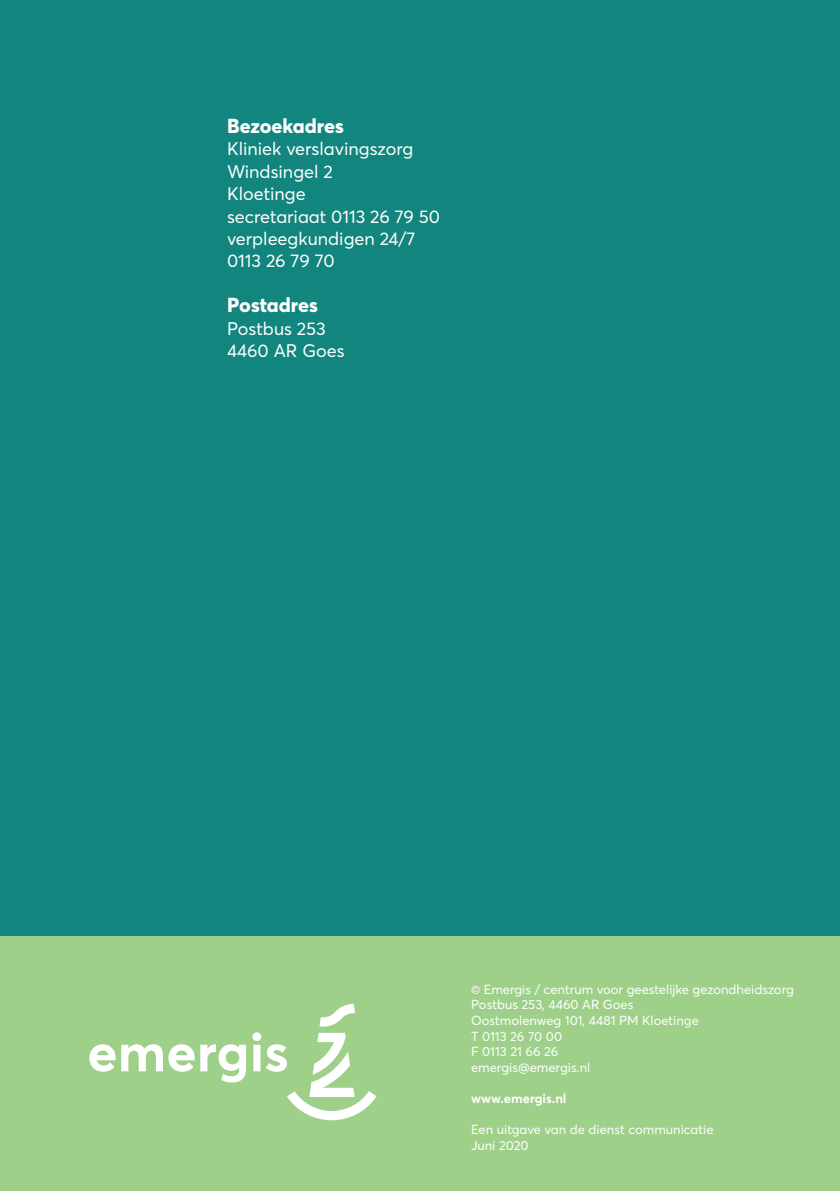
<style>
.page{position:relative;width:840px;height:1191px;background:#fff}
.page>*{position:absolute;margin:0;border:0;box-sizing:border-box;transform-origin:0 0}
.t1{font:800 20px "Averta";color:#fff}
.t2{font:18px "Averta";color:#fff}
.t3{font:13px "Averta";color:#fff}
.t4{font:700 13px "Averta";color:#fff}
</style>
<div class="page">
<div style="left:0;top:935px;width:839px;height:256px;background:#9fd08a"></div>
<div style="left:0;top:0;width:839px;height:935px;background:#12857f"></div>
<svg style="left:319px;top:1004px;width:36px;height:22px"></svg>
<svg style="left:89px;top:1044px;width:26px;height:27px"></svg>
<svg style="left:121px;top:1044px;width:73px;height:27px"></svg>
<svg style="left:200px;top:1044px;width:46px;height:38px"></svg>
<svg style="left:252px;top:1032px;width:124px;height:88px"></svg>
<p class="t1" style="left:227px;top:112px;width:118px">Bezoekadres</p>
<p class="t2" style="left:227px;top:137px;width:188px">Kliniek verslavingszorg</p>
<p class="t2" style="left:227px;top:159px;width:107px">Windsingel 2</p>
<p class="t2" style="left:227px;top:181px;width:80px">Kloetinge</p>
<p class="t2" style="left:227px;top:204px;width:214px">secretariaat 0113 26 79 50</p>
<p class="t2" style="left:227px;top:226px;width:190px">verpleegkundigen 24/7</p>
<p class="t2" style="left:227px;top:249px;width:109px">0113 26 79 70</p>
<p class="t1" style="left:227px;top:291px;width:92px">Postadres</p>
<p class="t2" style="left:227px;top:316px;width:100px">Postbus 253</p>
<p class="t2" style="left:227px;top:338px;width:119px">4460 AR Goes</p>
<p class="t3" style="left:471px;top:980px;width:324px">© Emergis / centrum voor geestelijke gezondheidszorg</p>
<p class="t3" style="left:471px;top:996px;width:164px">Postbus 253, 4460 AR Goes</p>
<p class="t3" style="left:471px;top:1011px;width:229px">Oostmolenweg 101, 4481 PM Kloetinge</p>
<p class="t3" style="left:471px;top:1027px;width:92px">T 0113 26 70 00</p>
<p class="t3" style="left:471px;top:1042px;width:89px">F 0113 21 66 26</p>
<p class="t3" style="left:471px;top:1058px;width:121px">emergis@emergis.nl</p>
<p class="t4" style="left:471px;top:1089px;width:97px">www.emergis.nl</p>
<p class="t3" style="left:471px;top:1120px;width:244px">Een uitgave van de dienst communicatie</p>
<p class="t3" style="left:471px;top:1136px;width:59px">Juni 2020</p>
</div>
